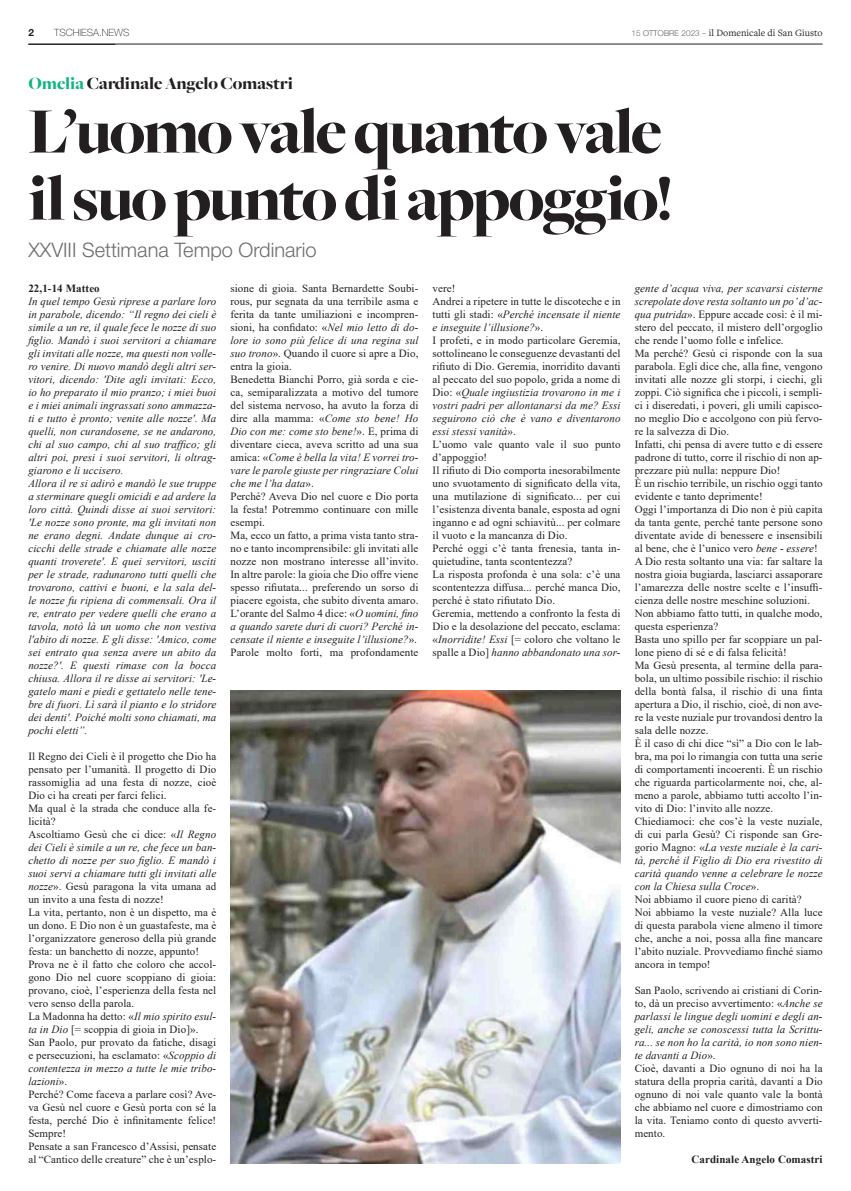
<style>
.page{position:relative;width:851px;height:1191px;background:#fff}
.page>*{position:absolute;margin:0;border:0;box-sizing:border-box;transform-origin:0 0}
.t1{font:900 67px/67px "Freight Big";letter-spacing:-.035em;color:#231f20}
.t2{font:300 20px "Helvetica Neue LT Std";color:#6c6d70}
.t3{font:900 18px "Freight Big";color:#231f20}
.t4{font:11px/13px "Times New Roman";letter-spacing:.01em;color:#231f20}
.t5{font:italic 11px/13px "Times New Roman";letter-spacing:.01em;color:#231f20}
.t6{font:700 11px "Times New Roman";letter-spacing:.01em;color:#231f20}
.t7{font:10px "Freight Text Pro";color:#231f20}
.t8{font:100 10px "Helvetica Neue LT Std";color:#231f20}
.t9{font:700 10px "Helvetica Neue LT Std";color:#231f20}
.s1{font-family:"Helvetica Neue LT Std";font-weight:100;font-size:8px}
.s2{color:#12b385}
.s3{font-style:italic}
</style>
<div class="page">
<hr style="left:28px;top:44px;width:794px;height:1px;background:#231f20">
<img style="left:230px;top:690px;width:390px;height:473px">
<p class="t9" style="left:28px;top:26px;width:7px">2</p>
<p class="t8" style="left:54px;top:26px;width:77px">TSCHIESA.NEWS</p>
<p class="t7" style="left:631px;top:26px;width:192px"><span class="s1">15 OTTOBRE 2023 –</span> il Domenicale di San Giusto</p>
<h3 class="t3" style="left:28px;top:74px;width:266px"><span class="s2">Omelia</span> Cardinale Angelo Comastri</h3>
<h1 class="t1" style="left:28px;top:99px;width:647px">L’uomo vale quanto vale il suo punto di appoggio!</h1>
<h2 class="t2" style="left:28px;top:237px;width:290px">XXVIII Settimana Tempo Ordinario</h2>
<p class="t6" style="left:28px;top:280px;width:73px">22,1-14 Matteo</p>
<p class="t5" style="left:28px;top:294px;width:189px">In quel tempo Gesù riprese a parlare loro in parabole, dicendo: “Il regno dei cieli è simile a un re, il quale fece le nozze di suo figlio. Mandò i suoi servitori a chiamare gli invitati alle nozze, ma questi non volle&shy;ro venire. Di nuovo mandò degli altri ser&shy;vitori, dicendo: 'Dite agli invitati: Ecco, io ho preparato il mio pranzo; i miei buoi e i miei animali ingrassati sono ammazza&shy;ti e tutto è pronto; venite alle nozze'. Ma quelli, non curandosene, se ne andarono, chi al suo campo, chi al suo traffico; gli altri poi, presi i suoi servitori, li oltrag&shy;giarono e li uccisero.<br>Allora il re si adirò e mandò le sue truppe a sterminare quegli omicidi e ad ardere la loro città. Quindi disse ai suoi servitori: 'Le nozze sono pronte, ma gli invitati non ne erano degni. Andate dunque ai cro&shy;cicchi delle strade e chiamate alle nozze quanti troverete'. E quei servitori, usciti per le strade, radunarono tutti quelli che trovarono, cattivi e buoni, e la sala del&shy;le nozze fu ripiena di commensali. Ora il re, entrato per vedere quelli che erano a tavola, notò là un uomo che non vestiva l'abito di nozze. E gli disse: 'Amico, come sei entrato qua senza avere un abito da nozze?'. E questi rimase con la bocca chiusa. Allora il re disse ai servitori: 'Le&shy;gatelo mani e piedi e gettatelo nelle tene&shy;bre di fuori. Lì sarà il pianto e lo stridore dei denti'. Poiché molti sono chiamati, ma pochi eletti”.</p>
<p class="t4" style="left:28px;top:749px;width:189px">Il Regno dei Cieli è il progetto che Dio ha pensato per l’umanità. Il progetto di Dio rassomiglia ad una festa di nozze, cioè Dio ci ha creati per farci felici.<br>Ma qual è la strada che conduce alla fe&shy;licità?<br>Ascoltiamo Gesù che ci dice: «<span class="s3">Il Regno dei Cieli è simile a un re, che fece un ban&shy;chetto di nozze per suo figlio. E mandò i suoi servi a chiamare tutti gli invitati alle nozze</span>». Gesù paragona la vita umana ad un invito a una festa di nozze!<br>La vita, pertanto, non è un dispetto, ma è un dono. E Dio non è un guastafeste, ma è l’organizzatore generoso della più grande festa: un banchetto di nozze, appunto!<br>Prova ne è il fatto che coloro che accol&shy;gono Dio nel cuore scoppiano di gioia: provano, cioè, l’esperienza della festa nel vero senso della parola.<br>La Madonna ha detto: «<span class="s3">Il mio spirito esul&shy;ta in Dio</span> [= scoppia di gioia in Dio]».<br>San Paolo, pur provato da fatiche, disagi e persecuzioni, ha esclamato: «<span class="s3">Scoppio di contentezza in mezzo a tutte le mie tribo&shy;lazioni</span>».<br>Perché? Come faceva a parlare così? Ave&shy;va Gesù nel cuore e Gesù porta con sé la festa, perché Dio è infinitamente felice!<br>Sempre!<br>Pensate a san Francesco d’Assisi, pensate al “Cantico delle creature” che è un’esplo-</p>
<p class="t4" style="left:230px;top:281px;width:189px">sione di gioia. Santa Bernardette Soubi&shy;rous, pur segnata da una terribile asma e ferita da tante umiliazioni e incompren&shy;sioni, ha confidato: «<span class="s3">Nel mio letto di do&shy;lore io sono più felice di una regina sul suo trono</span>». Quando il cuore si apre a Dio, entra la gioia.<br>Benedetta Bianchi Porro, già sorda e cie&shy;ca, semiparalizzata a motivo del tumore del sistema nervoso, ha avuto la forza di dire alla mamma: «<span class="s3">Come sto bene! Ho Dio con me: come sto bene!</span>». E, prima di diventare cieca, aveva scritto ad una sua amica: «<span class="s3">Come è bella la vita! E vorrei tro&shy;vare le parole giuste per ringraziare Colui che me l’ha data</span>».<br>Perché? Aveva Dio nel cuore e Dio porta la festa! Potremmo continuare con mille esempi.<br>Ma, ecco un fatto, a prima vista tanto stra&shy;no e tanto incomprensibile: gli invitati alle nozze non mostrano interesse all’invito.<br>In altre parole: la gioia che Dio offre viene spesso rifiutata... preferendo un sorso di piacere egoista, che subito diventa amaro.<br>L’orante del Salmo 4 dice: «<span class="s3">O uomini, fino a quando sarete duri di cuori? Perché in&shy;censate il niente e inseguite l’illusione?</span>».<br>Parole molto forti, ma profondamente</p>
<p class="t4" style="left:432px;top:281px;width:189px">vere!<br>Andrei a ripetere in tutte le discoteche e in tutti gli stadi: «<span class="s3">Perché incensate il niente e inseguite l’illusione?</span>».<br>I profeti, e in modo particolare Geremia, sottolineano le conseguenze devastanti del rifiuto di Dio. Geremia, inorridito davanti al peccato del suo popolo, grida a nome di Dio: «<span class="s3">Quale ingiustizia trovarono in me i vostri padri per allontanarsi da me? Essi seguirono ciò che è vano e diventarono essi stessi vanità</span>».<br>L’uomo vale quanto vale il suo punto d’appoggio!<br>Il rifiuto di Dio comporta inesorabilmente uno svuotamento di significato della vita, una mutilazione di significato... per cui l’esistenza diventa banale, esposta ad ogni inganno e ad ogni schiavitù... per colmare il vuoto e la mancanza di Dio.<br>Perché oggi c’è tanta frenesia, tanta in&shy;quietudine, tanta scontentezza?<br>La risposta profonda è una sola: c’è una scontentezza diffusa... perché manca Dio, perché è stato rifiutato Dio.<br>Geremia, mettendo a confronto la festa di Dio e la desolazione del peccato, esclama: «<span class="s3">Inorridite! Essi</span> [= coloro che voltano le spalle a Dio] <span class="s3">hanno abbandonato una sor-</span></p>
<p class="t4" style="left:634px;top:281px;width:189px"><span class="s3">gente d’acqua viva, per scavarsi cisterne screpolate dove resta soltanto un po’ d’ac&shy;qua putrida</span>». Eppure accade così: è il mi&shy;stero del peccato, il mistero dell’orgoglio che rende l’uomo folle e infelice.<br>Ma perché? Gesù ci risponde con la sua parabola. Egli dice che, alla fine, vengono invitati alle nozze gli storpi, i ciechi, gli zoppi. Ciò significa che i piccoli, i sempli&shy;ci i diseredati, i poveri, gli umili capisco&shy;no meglio Dio e accolgono con più fervo&shy;re la salvezza di Dio.<br>Infatti, chi pensa di avere tutto e di essere padrone di tutto, corre il rischio di non ap&shy;prezzare più nulla: neppure Dio!<br>È un rischio terribile, un rischio oggi tanto evidente e tanto deprimente!<br>Oggi l’importanza di Dio non è più capita da tanta gente, perché tante persone sono diventate avide di benessere e insensibili al bene, che è l’unico vero <span class="s3">bene - essere</span>!<br>A Dio resta soltanto una via: far saltare la nostra gioia bugiarda, lasciarci assaporare l’amarezza delle nostre scelte e l’insuffi&shy;cienza delle nostre meschine soluzioni.<br>Non abbiamo fatto tutti, in qualche modo, questa esperienza?<br>Basta uno spillo per far scoppiare un pal&shy;lone pieno di sé e di falsa felicità!<br>Ma Gesù presenta, al termine della para&shy;bola, un ultimo possibile rischio: il rischio della bontà falsa, il rischio di una finta apertura a Dio, il rischio, cioè, di non ave&shy;re la veste nuziale pur trovandosi dentro la sala delle nozze.<br>È il caso di chi dice “sì” a Dio con le lab&shy;bra, ma poi lo rimangia con tutta una serie di comportamenti incoerenti. È un rischio che riguarda particolarmente noi, che, al&shy;meno a parole, abbiamo tutti accolto l’in&shy;vito di Dio: l’invito alle nozze.<br>Chiediamoci: che cos’è la veste nuziale, di cui parla Gesù? Ci risponde san Gre&shy;gorio Magno: «<span class="s3">La veste nuziale è la cari&shy;tà, perché il Figlio di Dio era rivestito di carità quando venne a celebrare le nozze con la Chiesa sulla Croce</span>».<br>Noi abbiamo il cuore pieno di carità?<br>Noi abbiamo la veste nuziale? Alla luce di questa parabola viene almeno il timore che, anche a noi, possa alla fine mancare l’abito nuziale. Provvediamo finché siamo ancora in tempo!</p>
<p class="t4" style="left:634px;top:983px;width:189px">San Paolo, scrivendo ai cristiani di Corin&shy;to, dà un preciso avvertimento: «<span class="s3">Anche se parlassi le lingue degli uomini e degli an&shy;geli, anche se conoscessi tutta la Scrittu&shy;ra... se non ho la carità, io non sono nien&shy;te davanti a Dio</span>».<br>Cioè, davanti a Dio ognuno di noi ha la statura della propria carità, davanti a Dio ognuno di noi vale quanto vale la bontà che abbiamo nel cuore e dimostriamo con la vita. Teniamo conto di questo avverti&shy;mento.</p>
<p class="t6" style="left:691px;top:1151px;width:133px">Cardinale Angelo Comastri</p>
</div>
